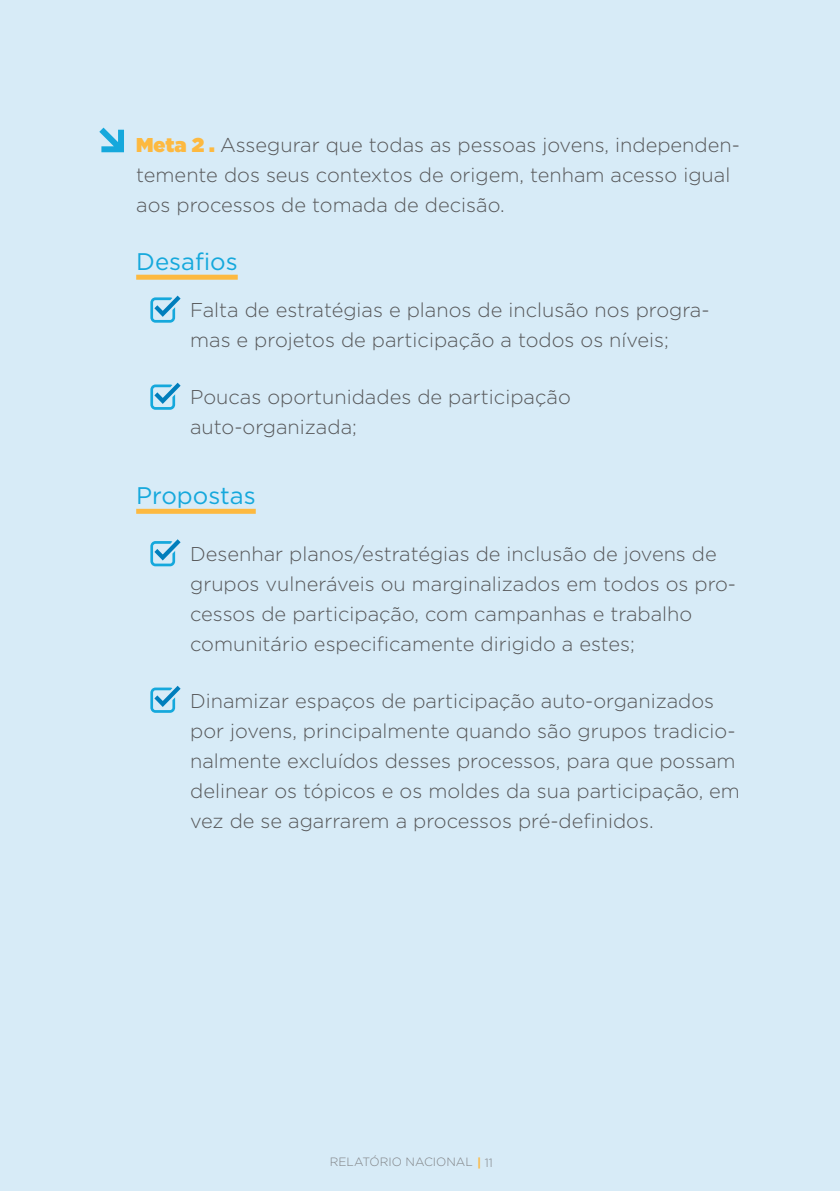
<style>
.page{position:relative;width:840px;height:1191px;background:#fff}
.page>*{position:absolute;margin:0;border:0;box-sizing:border-box;transform-origin:0 0}
.t1{font:24px "Gotham";color:#15a8dc}
.t2{font:300 20px/30px "Gotham";color:#57585a}
.t3{font:300 12px "Gotham";color:#808285}
.s1{font-weight:900;color:#fdb940}
.s2{font-weight:700;color:#fdb940}
</style>
<div class="page">
<div style="left:0;top:0;width:839px;height:1191px;background:#d7ebf7"></div>
<div style="left:136px;top:275px;width:101px;height:5px;background:#fdb940"></div>
<div style="left:136px;top:509px;width:119px;height:5px;background:#fdb940"></div>
<svg style="left:99px;top:128px;width:25px;height:24px"></svg>
<svg style="left:150px;top:295px;width:30px;height:28px"></svg>
<svg style="left:150px;top:383px;width:30px;height:27px"></svg>
<svg style="left:150px;top:539px;width:30px;height:27px"></svg>
<svg style="left:150px;top:685px;width:30px;height:28px"></svg>
<p class="t2" style="left:136px;top:129px;width:605px"><span class="s1">Meta 2 .</span> Assegurar que todas as pessoas jovens, independen&shy;temente dos seus contextos de origem, tenham acesso igual aos processos de tomada de decisão.</p>
<p class="t1" style="left:136px;top:246px;width:103px">Desafios</p>
<p class="t2" style="left:190px;top:294px;width:520px">Falta de estratégias e planos de inclusão nos progra&shy;mas e projetos de participação a todos os níveis;</p>
<p class="t2" style="left:190px;top:381px;width:382px">Poucas oportunidades de participação auto-organizada;</p>
<p class="t1" style="left:136px;top:480px;width:121px">Propostas</p>
<p class="t2" style="left:190px;top:539px;width:547px">Desenhar planos/estratégias de inclusão de jovens de grupos vulneráveis ou marginalizados em todos os pro&shy;cessos de participação, com campanhas e trabalho comunitário especificamente dirigido a estes;</p>
<p class="t2" style="left:190px;top:686px;width:551px">Dinamizar espaços de participação auto-organizados por jovens, principalmente quando são grupos tradicio&shy;nalmente excluídos desses processos, para que possam delinear os tópicos e os moldes da sua participação, em vez de se agarrarem a processos pré-definidos.</p>
<p class="t3" style="left:330px;top:1154px;width:164px">RELATÓRIO NACIONAL <span class="s2">|</span> 11</p>
</div>
